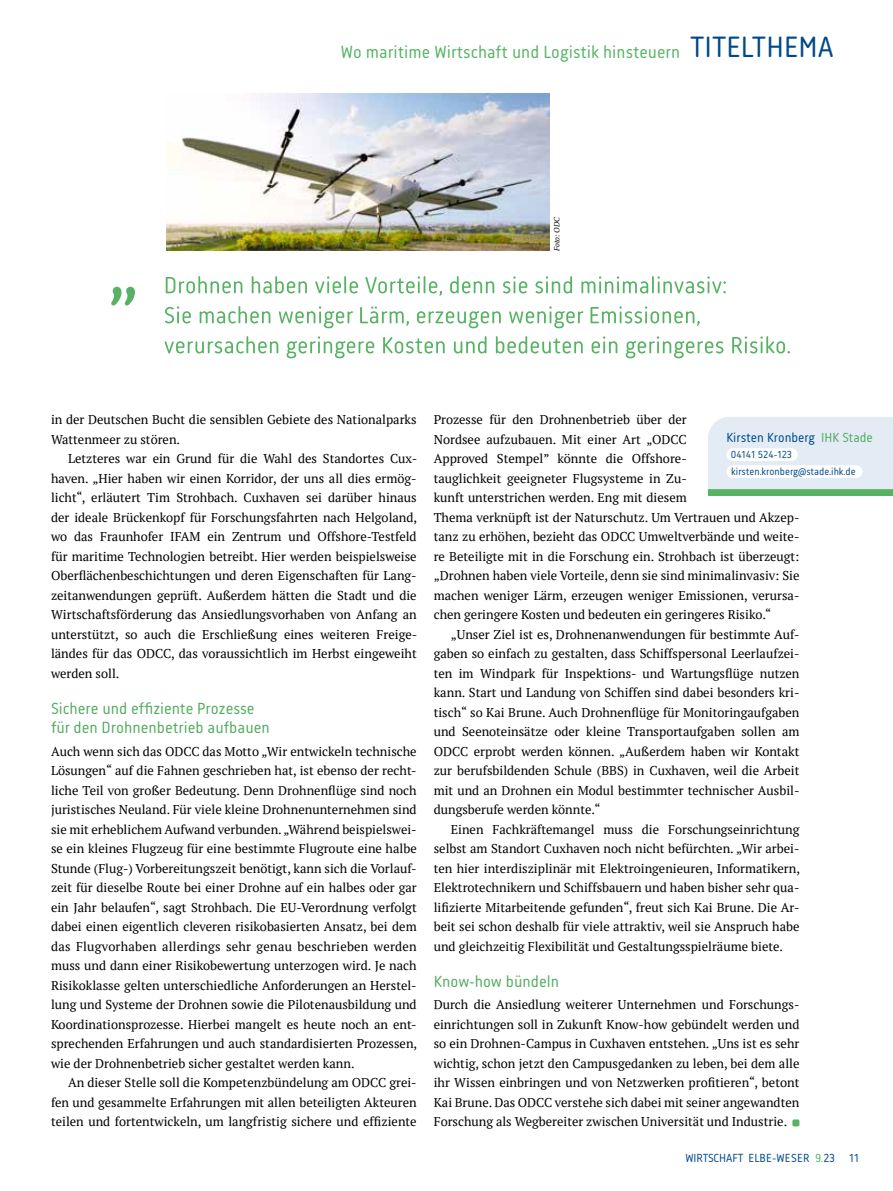
<style>
.page{position:relative;width:893px;height:1191px;background:#fff}
.page>*{position:absolute;margin:0;border:0;box-sizing:border-box;transform-origin:0 0}
.t1{font:18px "Korb";letter-spacing:.005em;color:#57b363}
.t2{font:16.5px/19.5px "Korb";color:#53ab5e}
.t3{font:13.5px "Korb";color:#004988}
.t4{font:12.75px/19.5px "PT Serif";color:#000;text-align:justify}
.t5{font:12px "Korb";letter-spacing:-.01em;color:#004988}
.t6{font:10.5px/16.5px "Korb";color:#004988}
.t7{font:italic 7.5px "PT Serif";color:#000}
.s1{font-size:30px;color:#004988}
.s2{color:#53ab5e}
.s3{color:#57b363}
</style>
<div class="page">
<div style="left:792px;top:1119px;width:7px;height:7px;background:#57b363;border-radius:2px"></div>
<svg style="left:165px;top:336px;width:625px;height:22px"></svg>
<svg style="left:165px;top:306px;width:535px;height:22px"></svg>
<svg style="left:166px;top:276px;width:560px;height:20px"></svg>
<svg style="left:111px;top:287px;width:24px;height:18px"></svg>
<svg style="left:708px;top:417px;width:185px;height:79px;background:#d4e5e5"></svg>
<div style="left:726px;top:448px;width:72px;height:13px;background:#fff;border-radius:6px"></div>
<div style="left:726px;top:465px;width:136px;height:13px;background:#fff;border-radius:6px"></div>
<img style="left:167px;top:94px;width:383px;height:157px">
<h1 class="t1" style="left:341px;top:42px;width:494px">Wo maritime Wirtschaft und Logistik hinsteuern <span class="s1">TITELTHEMA</span></h1>
<p class="t7" style="left:552px;top:251px;width:36px;rotate:-90deg">Foto: ODC</p>
<p class="t4" style="left:51px;top:410px;width:367px">in der Deutschen Bucht die sensiblen Gebiete des Nationalparks<br>Wattenmeer zu stören.</p>
<p class="t4" style="left:51px;top:449px;width:368px;text-indent:17px">Letzteres war ein Grund für die Wahl des Standortes Cux&shy;haven. „Hier haben wir einen Korridor, der uns all dies ermög&shy;licht“, erläutert Tim Strohbach. Cuxhaven sei darüber hinaus der ideale Brückenkopf für Forschungsfahrten nach Helgoland, wo das Fraunhofer IFAM ein Zentrum und Offshore-Testfeld für maritime Technologien betreibt. Hier werden beispielsweise Oberflächenbeschichtungen und deren Eigenschaften für Lang&shy;zeitanwendungen geprüft. Außerdem hätten die Stadt und die Wirtschaftsförderung das Ansiedlungsvorhaben von Anfang an unterstützt, so auch die Erschließung eines weiteren Freige&shy;ländes für das ODCC, das voraussichtlich im Herbst eingeweiht werden soll.</p>
<p class="t2" style="left:51px;top:698px;width:220px">Sichere und effiziente Prozesse für den Drohnenbetrieb aufbauen</p>
<p class="t4" style="left:51px;top:741px;width:368px">Auch wenn sich das ODCC das Motto „Wir entwickeln technische Lösungen“ auf die Fahnen geschrieben hat, ist ebenso der recht&shy;liche Teil von großer Bedeutung. Denn Drohnenflüge sind noch juristisches Neuland. Für viele kleine Drohnenunternehmen sind sie mit erheblichem Aufwand verbunden. „Während beispielswei&shy;se ein kleines Flugzeug für eine bestimmte Flugroute eine halbe Stunde (Flug-) Vorbereitungszeit benötigt, kann sich die Vorlauf&shy;zeit für dieselbe Route bei einer Drohne auf ein halbes oder gar ein Jahr belaufen“, sagt Strohbach. Die EU-Verordnung verfolgt dabei einen eigentlich cleveren risikobasierten Ansatz, bei dem das Flugvorhaben allerdings sehr genau beschrieben werden muss und dann einer Risikobewertung unterzogen wird. Je nach Risikoklasse gelten unterschiedliche Anforderungen an Herstel&shy;lung und Systeme der Drohnen sowie die Pilotenausbildung und Koordinationsprozesse. Hierbei mangelt es heute noch an ent&shy;sprechenden Erfahrungen und auch standardisierten Prozessen, wie der Drohnenbetrieb sicher gestaltet werden kann.</p>
<p class="t4" style="left:51px;top:1073px;width:367px;text-indent:17px">An dieser Stelle soll die Kompetenzbündelung am ODCC grei&shy;fen und gesammelte Erfahrungen mit allen beteiligten Akteuren teilen und fortentwickeln, um langfristig sichere und effiziente</p>
<p class="t4" style="left:434px;top:410px;width:367px;text-align:left">Prozesse für den Drohnenbetrieb über der<br>Nordsee aufzubauen. Mit einer Art „ODCC<br>Approved Stempel” könnte die Offshore-<br>tauglichkeit geeigneter Flugsysteme in Zu-<br>kunft unterstrichen werden. Eng mit diesem<br>Thema verknüpft ist der Naturschutz. Um Vertrauen und Akzep&shy;tanz zu erhöhen, bezieht das ODCC Umweltverbände und weite&shy;re Beteiligte mit in die Forschung ein. Strohbach ist überzeugt: „Drohnen haben viele Vorteile, denn sie sind minimalinvasiv: Sie machen weniger Lärm, erzeugen weniger Emissionen, verursa&shy;chen geringere Kosten und bedeuten ein geringeres Risiko.“</p>
<p class="t4" style="left:434px;top:624px;width:367px;text-indent:17px">„Unser Ziel ist es, Drohnenanwendungen für bestimmte Auf&shy;gaben so einfach zu gestalten, dass Schiffspersonal Leerlaufzei&shy;ten im Windpark für Inspektions- und Wartungsflüge nutzen kann. Start und Landung von Schiffen sind dabei besonders kri&shy;tisch“ so Kai Brune. Auch Drohnenflüge für Monitoringaufgaben und Seenoteinsätze oder kleine Transportaufgaben sollen am ODCC erprobt werden können. „Außerdem haben wir Kontakt zur berufsbildenden Schule (BBS) in Cuxhaven, weil die Arbeit mit und an Drohnen ein Modul bestimmter technischer Ausbil&shy;dungsberufe werden könnte.“</p>
<p class="t4" style="left:434px;top:819px;width:368px;text-indent:17px">Einen Fachkräftemangel muss die Forschungseinrichtung selbst am Standort Cuxhaven noch nicht befürchten. „Wir arbei&shy;ten hier interdisziplinär mit Elektroingenieuren, Informatikern, Elektrotechnikern und Schiffsbauern und haben bisher sehr qua&shy;lifizierte Mitarbeitende gefunden“, freut sich Kai Brune. Die Ar&shy;beit sei schon deshalb für viele attraktiv, weil sie Anspruch habe und gleichzeitig Flexibilität und Gestaltungsspielräume biete.</p>
<p class="t2" style="left:434px;top:971px;width:127px">Know-how bündeln</p>
<p class="t4" style="left:434px;top:995px;width:367px">Durch die Ansiedlung weiterer Unternehmen und Forschungs&shy;einrichtungen soll in Zukunft Know-how gebündelt werden und so ein Drohnen-Campus in Cuxhaven entstehen. „Uns ist es sehr wichtig, schon jetzt den Campusgedanken zu leben, bei dem alle ihr Wissen einbringen und von Netzwerken profitieren“, betont Kai Brune. Das ODCC verstehe sich dabei mit seiner angewandten Forschung als Wegbereiter zwischen Universität und Industrie.</p>
<p class="t3" style="left:726px;top:429px;width:148px">Kirsten Kronberg <span class="s2">IHK Stade</span></p>
<p class="t6" style="left:731px;top:446px;width:126px">04141 524-123 kirsten.kronberg@stade.ihk.de</p>
<p class="t5" style="left:686px;top:1151px;width:175px">WIRTSCHAFT ELBE-WESER <span class="s3">9.</span>23 11</p>
</div>
